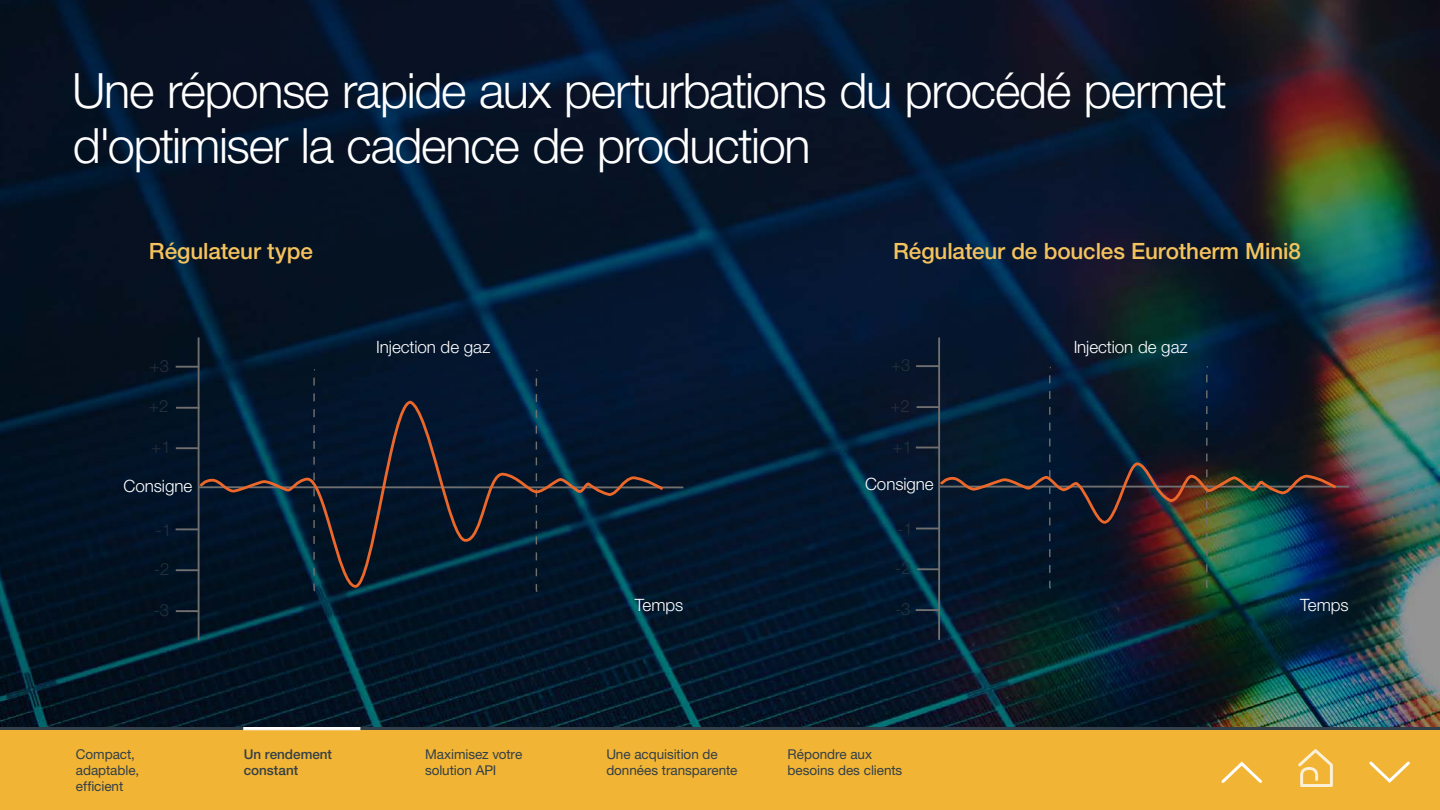
<style>
.page{position:relative;width:1440px;height:810px;background:#fff}
.page>*{position:absolute;margin:0;border:0;box-sizing:border-box;transform-origin:0 0}
.t1{font:300 48.75px/54.8px "Helvetica Neue LT Std";letter-spacing:-.025em;color:#fff}
.t2{font:500 22.5px "Helvetica Neue LT Std";letter-spacing:-.005em;color:#f4c35d}
.t3{font:300 17.02px "Helvetica Neue LT Std";letter-spacing:-.005em;color:#fff}
.t4{font:300 16.88px "Helvetica Neue LT Std";color:#25303b}
.t5{font:13.5px/15.8px "Helvetica Neue LT Std";letter-spacing:-.005em;color:#333f48}
.t6{font:500 13.5px/15.8px "Helvetica Neue LT Std";color:#333f48}
</style>
<div class="page">
<div style="left:0;top:726px;width:1440px;height:84px;background:#f1b434"></div>
<svg style="left:0;top:726px;width:1440px;height:4px;background:#2b3942"></svg>
<svg style="left:1298px;top:749px;width:35px;height:38px"></svg>
<svg style="left:244px;top:726px;width:116px;height:4px"></svg>
<svg style="left:1369px;top:761px;width:41px;height:22px"></svg>
<svg style="left:1221px;top:761px;width:41px;height:22px"></svg>
<img style="left:0;top:0;width:1440px;height:726px">
<hr style="left:199px;top:486px;width:484px;height:2px;background:#706f6f">
<svg style="left:536px;top:378px;width:1px;height:214px"></svg>
<hr style="left:198px;top:338px;width:2px;height:302px;background:#706f6f">
<svg style="left:313px;top:378px;width:2px;height:213px"></svg>
<svg style="left:199px;top:399px;width:466px;height:191px;background:#0a1b2e"></svg>
<hr style="left:176px;top:366px;width:23px;height:2px;background:#706f6f">
<hr style="left:176px;top:407px;width:24px;height:2px;background:#706f6f">
<hr style="left:176px;top:447px;width:23px;height:2px;background:#706f6f">
<hr style="left:176px;top:528px;width:23px;height:2px;background:#706f6f">
<hr style="left:176px;top:569px;width:23px;height:2px;background:#706f6f">
<hr style="left:176px;top:610px;width:23px;height:2px;background:#706f6f">
<hr style="left:939px;top:486px;width:410px;height:2px;background:#706f6f">
<hr style="left:938px;top:338px;width:2px;height:302px;background:#706f6f">
<hr style="left:916px;top:365px;width:24px;height:2px;background:#706f6f">
<hr style="left:916px;top:609px;width:23px;height:2px;background:#706f6f">
<img style="left:916px;top:375px;width:422px;height:214px">
<h1 class="t1" style="left:72px;top:62px;width:1156px">Une réponse rapide aux perturbations du procédé permet d'optimiser la cadence de production</h1>
<h2 class="t2" style="left:149px;top:238px;width:165px">Régulateur type</h2>
<h2 class="t2" style="left:893px;top:238px;width:409px">Régulateur de boucles Eurotherm Mini8</h2>
<p class="t3" style="left:376px;top:336px;width:116px">Injection de gaz</p>
<p class="t3" style="left:1074px;top:336px;width:116px">Injection de gaz</p>
<p class="t4" style="left:150px;top:355px;width:21px">+3</p>
<p class="t4" style="left:891px;top:355px;width:21px">+3</p>
<p class="t4" style="left:149px;top:396px;width:21px">+2</p>
<p class="t4" style="left:890px;top:395px;width:21px">+2</p>
<p class="t4" style="left:151px;top:437px;width:21px">+1</p>
<p class="t4" style="left:893px;top:436px;width:21px">+1</p>
<p class="t3" style="left:124px;top:476px;width:70px">Consigne</p>
<p class="t3" style="left:865px;top:474px;width:70px">Consigne</p>
<p class="t4" style="left:156px;top:520px;width:17px">-1</p>
<p class="t4" style="left:154px;top:559px;width:17px">-2</p>
<p class="t4" style="left:897px;top:519px;width:17px">-1</p>
<p class="t4" style="left:895px;top:558px;width:17px">-2</p>
<p class="t4" style="left:154px;top:599px;width:17px">-3</p>
<p class="t3" style="left:635px;top:595px;width:50px">Temps</p>
<p class="t4" style="left:895px;top:598px;width:17px">-3</p>
<p class="t3" style="left:1300px;top:594px;width:50px">Temps</p>
<p class="t5" style="left:76px;top:746px;width:65px">Compact, adaptable, efficient</p>
<p class="t5" style="left:425px;top:746px;width:99px">Maximisez votre solution API</p>
<p class="t6" style="left:244px;top:746px;width:90px">Un rendement constant</p>
<p class="t5" style="left:606px;top:746px;width:132px">Une acquisition de données transparente</p>
<p class="t5" style="left:788px;top:746px;width:116px">Répondre aux besoins des clients</p>
</div>
